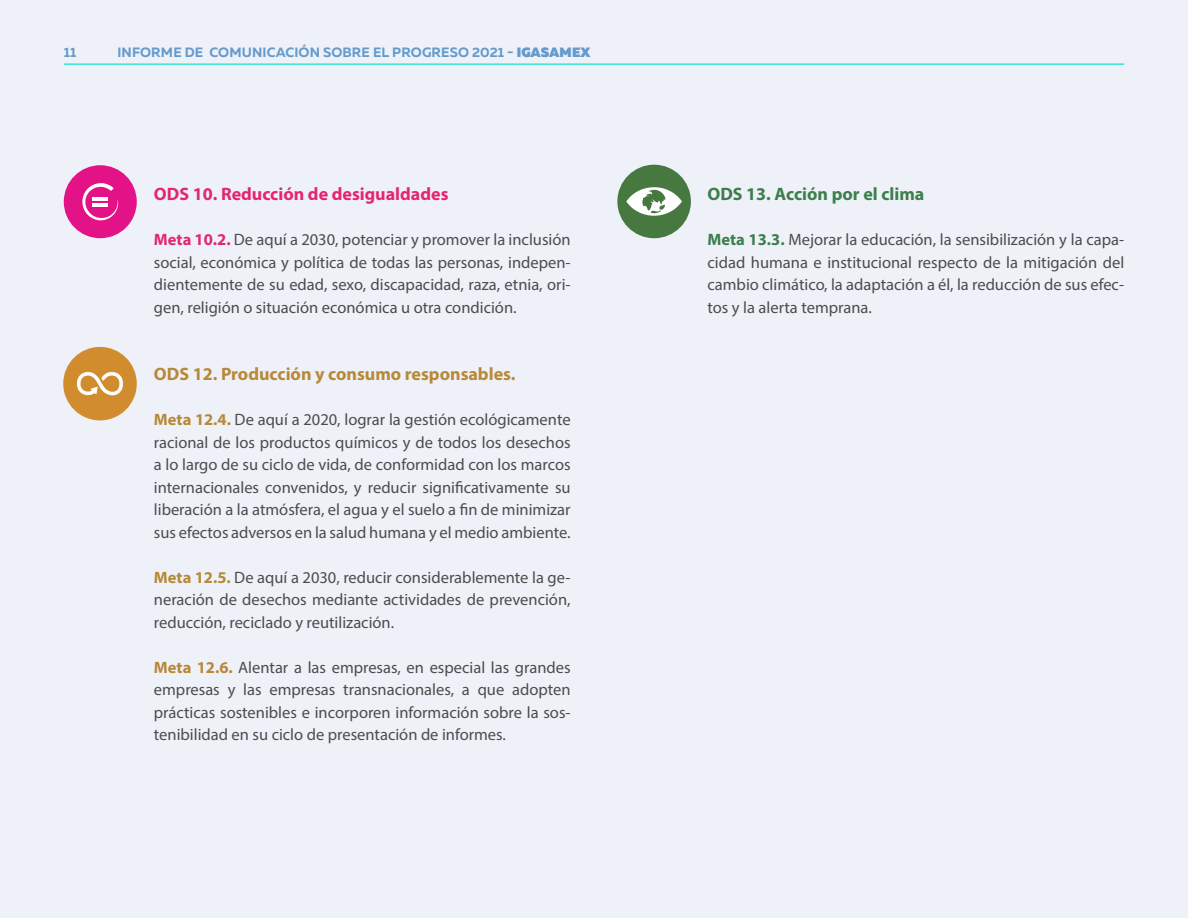
<style>
.page{position:relative;width:1188px;height:918px;background:#eff1f8}
.page>*{position:absolute;margin:0;border:0;box-sizing:border-box;transform-origin:0 0}
.t1{font:700 18px "Myriad Pro";color:#b78938}
.t2{font:700 18px "Myriad Pro";color:#e32670}
.t3{font:700 18px "Myriad Pro";color:#3c7e4c}
.t4{font:16.5px/22.5px "Myriad Pro";color:#4b4c4d;text-align:justify}
.t5{font:700 13.5px "Muller";letter-spacing:.01em;color:#649acc}
.s1{font-weight:900}
.s2{font-weight:700;color:#e32670}
.s3{font-weight:700;color:#b78938}
.s4{font-weight:700;color:#3c7e4c}
</style>
<div class="page">
<div style="left:64px;top:165px;width:73px;height:73px;background:#e31287;border-radius:36px"></div>
<svg style="left:82px;top:183px;width:37px;height:38px"></svg>
<div style="left:63px;top:347px;width:74px;height:73px;background:#d18c2e;border-radius:37px"></div>
<svg style="left:77px;top:372px;width:46px;height:24px"></svg>
<div style="left:617px;top:165px;width:74px;height:73px;background:#477840;border-radius:37px"></div>
<svg style="left:626px;top:187px;width:56px;height:29px"></svg>
<hr style="left:64px;top:63px;width:1060px;height:2px;background:#37e8db">
<p class="t5" style="left:64px;top:44px;width:14px">11</p>
<p class="t5" style="left:117px;top:44px;width:475px">INFORME DE COMUNICACIÓN SOBRE EL PROGRESO 2021 - <span class="s1">IGASAMEX</span></p>
<p class="t2" style="left:154px;top:182px;width:296px">ODS 10. Reducción de desigualdades</p>
<p class="t4" style="left:154px;top:228px;width:418px"><span class="s2">Meta 10.2.</span> De aquí a 2030, potenciar y promover la inclusión social, económica y política de todas las personas, indepen&shy;dientemente de su edad, sexo, discapacidad, raza, etnia, ori&shy;gen, religión o situación económica u otra condición.</p>
<p class="t1" style="left:154px;top:362px;width:363px">ODS 12. Producción y consumo responsables.</p>
<p class="t4" style="left:154px;top:408px;width:418px"><span class="s3">Meta 12.4.</span> De aquí a 2020, lograr la gestión ecológicamente racional de los productos químicos y de todos los desechos a lo largo de su ciclo de vida, de conformidad con los marcos internacionales convenidos, y reducir significativamente su liberación a la atmósfera, el agua y el suelo a fin de minimizar sus efectos adversos en la salud humana y el medio ambiente.</p>
<p class="t4" style="left:154px;top:566px;width:418px"><span class="s3">Meta 12.5.</span> De aquí a 2030, reducir considerablemente la ge&shy;neración de desechos mediante actividades de prevención, reducción, reciclado y reutilización.</p>
<p class="t4" style="left:154px;top:656px;width:418px"><span class="s3">Meta 12.6.</span> Alentar a las empresas, en especial las grandes empresas y las empresas transnacionales, a que adopten prácticas sostenibles e incorporen información sobre la sos&shy;tenibilidad en su ciclo de presentación de informes.</p>
<p class="t3" style="left:708px;top:182px;width:218px">ODS 13. Acción por el clima</p>
<p class="t4" style="left:708px;top:228px;width:418px"><span class="s4">Meta 13.3.</span> Mejorar la educación, la sensibilización y la capa&shy;cidad humana e institucional respecto de la mitigación del cambio climático, la adaptación a él, la reducción de sus efec&shy;tos y la alerta temprana.</p>
</div>
